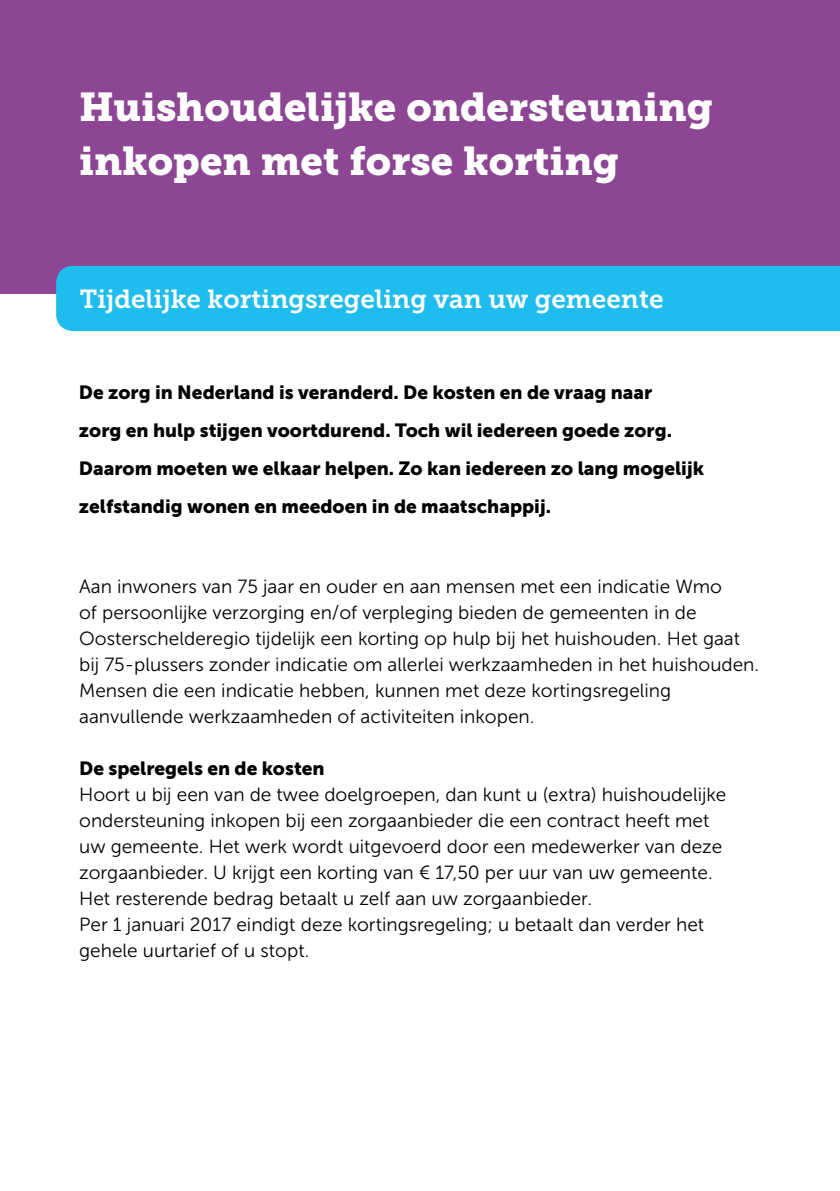
<style>
.page{position:relative;width:840px;height:1191px;background:#fff}
.page>*{position:absolute;margin:0;border:0;box-sizing:border-box;transform-origin:0 0}
.t1{font:40px "Museo Slab 900";color:#fff}
.t2{font:26px "Museo Slab 700";color:#fff}
.t3{font:19px/26px "Museo Sans 300";color:#000}
.t4{font:19px "Museo Sans 900";color:#000}
</style>
<div class="page">
<div style="left:0;top:0;width:839px;height:293px;background:#8c4694"></div>
<div style="left:56px;top:266px;width:783px;height:65px;background:#1fbcee"></div>
<p class="t1" style="left:79px;top:84px;width:635px">Huishoudelijke ondersteuning</p>
<p class="t1" style="left:79px;top:138px;width:541px">inkopen met forse korting</p>
<p class="t2" style="left:80px;top:284px;width:585px">Tijdelijke kortingsregeling van uw gemeente</p>
<p class="t4" style="left:79px;top:381px;width:574px">De zorg in Nederland is veranderd. De kosten en de vraag naar</p>
<p class="t4" style="left:79px;top:419px;width:594px">zorg en hulp stijgen voortdurend. Toch wil iedereen goede zorg.</p>
<p class="t4" style="left:79px;top:457px;width:626px">Daarom moeten we elkaar helpen. Zo kan iedereen zo lang mogelijk</p>
<p class="t4" style="left:79px;top:495px;width:473px">zelfstandig wonen en meedoen in de maatschappij.</p>
<p class="t3" style="left:79px;top:573px;width:681px">Aan inwoners van 75 jaar en ouder en aan mensen met een indicatie Wmo<br>of persoonlijke verzorging en/of verpleging bieden de gemeenten in de Oosterschelderegio tijdelijk een korting op hulp bij het huishouden. Het gaat bij 75-plussers zonder indicatie om allerlei werkzaamheden in het huishouden.<br>Mensen die een indicatie hebben, kunnen met deze kortingsregeling aanvullende werkzaamheden of activiteiten inkopen.</p>
<p class="t4" style="left:79px;top:757px;width:247px">De spelregels en de kosten</p>
<p class="t3" style="left:79px;top:781px;width:648px">Hoort u bij een van de twee doelgroepen, dan kunt u (extra) huishoudelijke ondersteuning inkopen bij een zorgaanbieder die een contract heeft met uw gemeente. Het werk wordt uitgevoerd door een medewerker van deze zorgaanbieder. U krijgt een korting van € 17,50 per uur van uw gemeente.<br>Het resterende bedrag betaalt u zelf aan uw zorgaanbieder.<br>Per 1 januari 2017 eindigt deze kortingsregeling; u betaalt dan verder het gehele uurtarief of u stopt.</p>
</div>
